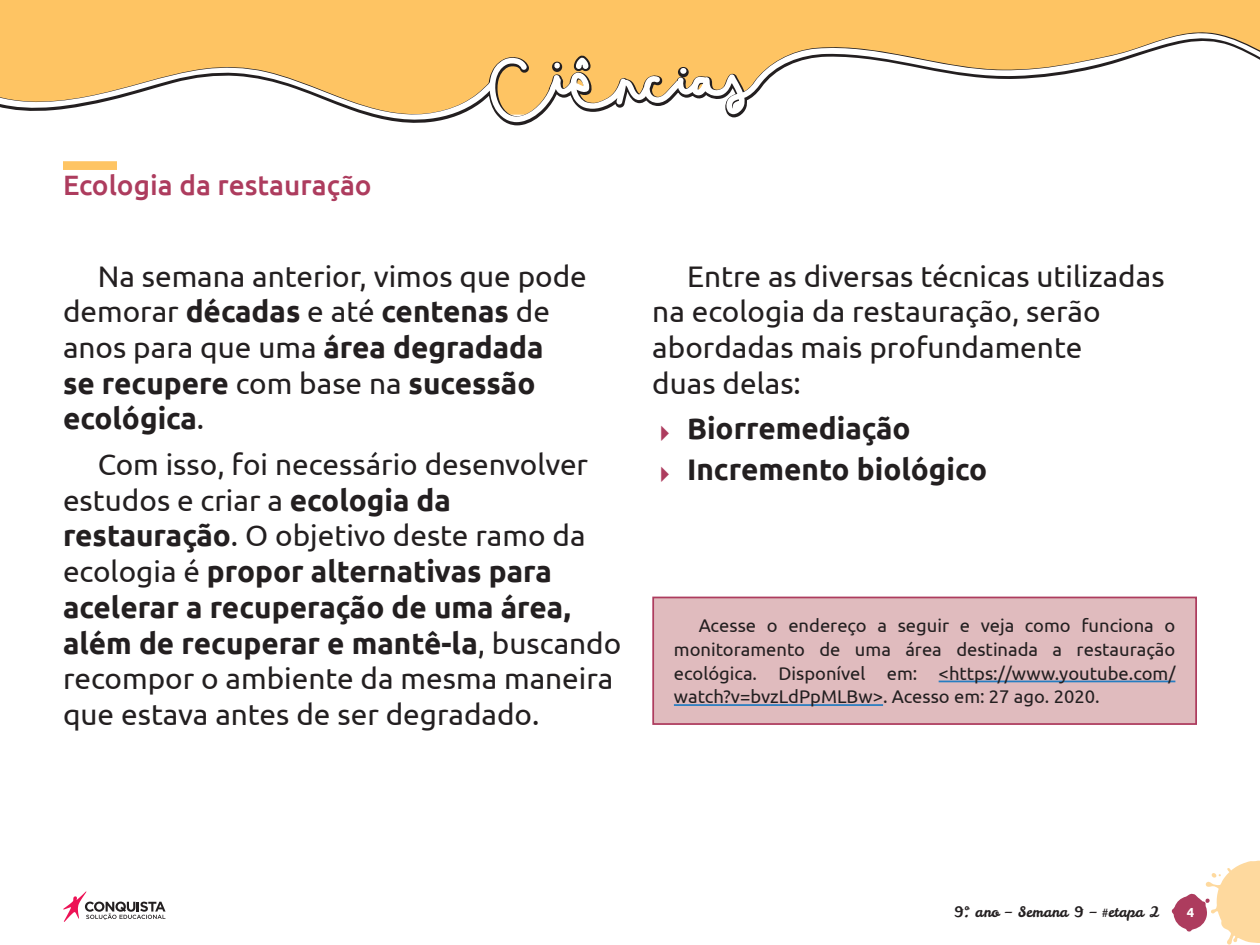
<style>
.page{position:relative;width:1260px;height:945px;background:#fff}
.page>*{position:absolute;margin:0;border:0;box-sizing:border-box;transform-origin:0 0}
._01_Texto_Geral{font:29.75px/35.7px "Ubuntu";color:#231f20}
.t1{font:700 29.75px "Ubuntu";color:#231f20}
._03_Peso_3{font:500 28px "Ubuntu";color:#ad3c5e}
._02_Box_-_Texto{font:18.38px/23.6px "Ubuntu";color:#231f20;text-align:justify}
.t2{font:14.35px "Leckerli One";color:#231f20}
.t3{font:700 13.12px "Ubuntu";color:#fff}
.s1{font-weight:700}
</style>
<div class="page">
<svg style="left:1172px;top:861px;width:88px;height:84px"></svg>
<svg style="left:63px;top:891px;width:103px;height:31px"></svg>
<div style="left:0;top:0;width:1260px;height:28px;background:#fec463"></div>
<svg style="left:0;top:28px;width:1260px;height:98px"></svg>
<svg style="left:0;top:29px;width:1260px;height:93px;fill:#fec463"></svg>
<svg style="left:574px;top:55px;width:18px;height:18px"></svg>
<div style="left:63px;top:161px;width:54px;height:9px;background:#fec463"></div>
<div style="left:653px;top:597px;width:543px;height:127px;background:#e0bbbe"></div>
<hr style="left:939px;top:681px;width:236px;height:1px;background:#277dc1">
<hr style="left:674px;top:704px;width:209px;height:2px;background:#277dc1">
<div style="left:652px;top:597px;width:545px;height:128px;border:2px solid #ad3c5e"></div>
<p class="_03_Peso_3" style="left:63px;top:168px;width:310px">Ecologia da restauração</p>
<p class="_01_Texto_Geral" style="left:63px;top:257px;width:525px;text-indent:35px">Na semana anterior, vimos que pode demorar <span class="s1">décadas</span> e até <span class="s1">centenas</span> de anos para que uma <span class="s1">área degradada<br>se recupere</span> com base na <span class="s1">sucessão ecológica</span>.</p>
<p class="_01_Texto_Geral" style="left:63px;top:446px;width:560px;text-indent:35px">Com isso, foi necessário desenvolver estudos e criar a <span class="s1">ecologia da restauração</span>. O objetivo deste ramo da ecologia é <span class="s1">propor alternativas para acelerar a recuperação de uma área, além de recuperar e mantê-la</span>, buscando recompor o ambiente da mesma maneira que estava antes de ser degradado.</p>
<p class="_01_Texto_Geral" style="left:652px;top:257px;width:514px;text-indent:35px">Entre as diversas técnicas utilizadas na ecologia da restauração, serão abordadas mais profundamente<br>duas delas:</p>
<p class="t1" style="left:687px;top:411px;width:225px">Biorremediação</p>
<p class="t1" style="left:687px;top:451px;width:302px">Incremento biológico</p>
<p class="_02_Box_-_Texto" style="left:674px;top:614px;width:503px;text-indent:25px">Acesse o endereço a seguir e veja como funciona o monitoramento de uma área destinada a restauração ecológica. Disponível em: &lt;https://www.youtube.com/ watch?v=bvzLdPpMLBw&gt;. Acesso em: 27 ago. 2020.</p>
<p class="t2" style="left:954px;top:903px;width:207px">9º. ano – Semana 9 – #etapa 2</p>
<p class="t3" style="left:1187px;top:905px;width:9px">4</p>
</div>
